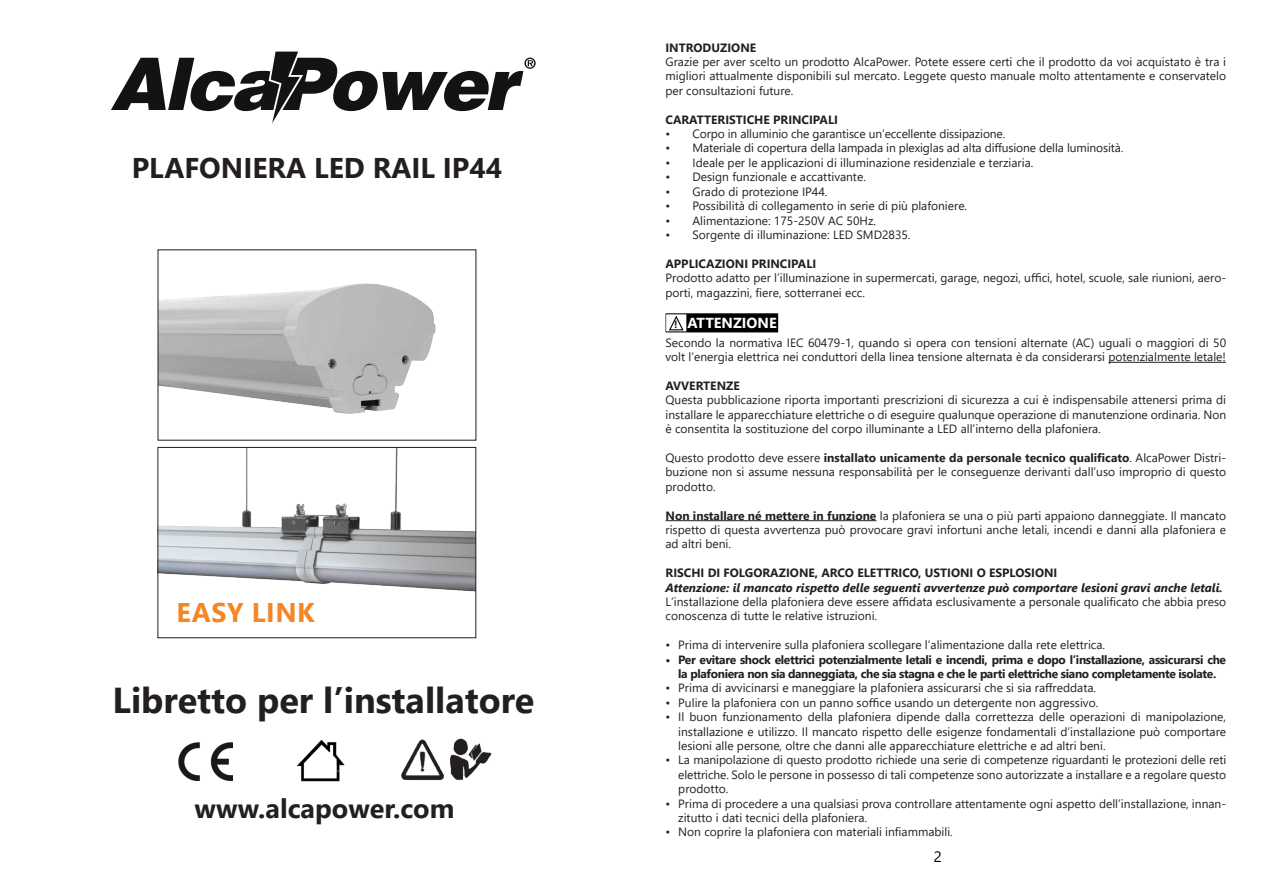
<style>
.page{position:relative;width:1263px;height:893px;background:#fff}
.page>*{position:absolute;margin:0;border:0;box-sizing:border-box;transform-origin:0 0}
.t1{font:700 36px "Segoe UI";color:#231f20}
.t2{font:700 28.5px "Segoe UI";color:#231f20}
.t3{font:700 27px "Segoe UI";color:#231f20}
.t4{font:700 27px "Segoe UI";letter-spacing:.02em;color:#f58525}
.t5{font:15px "Segoe UI";color:#000}
.t6{font:700 14.55px "Segoe UI";color:#fff}
.t7{font:12px/14.4px "Segoe UI";color:#231f20;text-align:justify}
.t8{font:700 12px/14.4px "Segoe UI";letter-spacing:-.03em;color:#231f20;text-align:center}
.t9{font:700 12px "Segoe UI";color:#231f20}
.t10{font:italic 700 12px "Segoe UI";color:#231f20}
.t11{font:700 10.5px "Segoe UI";color:#231f20}
.s1{font-weight:700}
</style>
<div class="page">
<img style="left:401px;top:738px;width:91px;height:42px">
<img style="left:178px;top:743px;width:54px;height:37px">
<img style="left:296px;top:740px;width:49px;height:42px">
<hr style="left:1108px;top:362px;width:118px;height:1px;background:#231f20">
<hr style="left:665px;top:520px;width:211px;height:1px;background:#231f20">
<div style="left:665px;top:313px;width:113px;height:19px;background:#000;border:2px solid #000"></div>
<svg style="left:666px;top:314px;width:20px;height:17px"></svg>
<svg style="left:668px;top:315px;width:16px;height:16px"></svg>
<svg style="left:111px;top:52px;width:425px;height:71px"></svg>
<img style="left:159px;top:283px;width:277px;height:131px">
<img style="left:159px;top:449px;width:315px;height:143px">
<div style="left:157px;top:447px;width:319px;height:191px;border:1px solid #231f20"></div>
<p class="t2" style="left:132px;top:141px;width:372px">PLAFONIERA LED RAIL IP44</p>
<p class="t4" style="left:176px;top:587px;width:140px">EASY LINK</p>
<p class="t1" style="left:113px;top:666px;width:423px">Libretto per l’installatore</p>
<p class="t3" style="left:195px;top:783px;width:261px">www.alcapower.com</p>
<p class="t9" style="left:665px;top:36px;width:92px">INTRODUZIONE</p>
<p class="t7" style="left:665px;top:54px;width:562px">Grazie per aver scelto un prodotto AlcaPower. Potete essere certi che il prodotto da voi acquistato è tra i migliori attualmente disponibili sul mercato. Leggete questo manuale molto attentamente e conservatelo per consultazioni future.</p>
<p class="t9" style="left:665px;top:108px;width:174px">CARATTERISTICHE PRINCIPALI</p>
<p class="t7" style="left:665px;top:126px;width:341px">• Corpo in alluminio che garantisce un’eccellente dissipazione.</p>
<p class="t7" style="left:665px;top:140px;width:459px">• Materiale di copertura della lampada in plexiglas ad alta diffusione della luminosità.</p>
<p class="t7" style="left:665px;top:154px;width:369px">• Ideale per le applicazioni di illuminazione residenziale e terziaria.</p>
<p class="t7" style="left:665px;top:169px;width:202px">• Design funzionale e accattivante.</p>
<p class="t7" style="left:665px;top:183px;width:163px">• Grado di protezione IP44.</p>
<p class="t7" style="left:665px;top:198px;width:303px">• Possibilità di collegamento in serie di più plafoniere.</p>
<p class="t7" style="left:665px;top:212px;width:212px">• Alimentazione: 175-250V AC 50Hz.</p>
<p class="t7" style="left:665px;top:226px;width:247px">• Sorgente di illuminazione: LED SMD2835.</p>
<p class="t9" style="left:665px;top:252px;width:152px">APPLICAZIONI PRINCIPALI</p>
<p class="t7" style="left:665px;top:270px;width:562px">Prodotto adatto per l’illuminazione in supermercati, garage, negozi, uffici, hotel, scuole, sale riunioni, aero&shy;porti, magazzini, fiere, sotterranei ecc.</p>
<p class="t11" style="left:674px;top:314px;width:5px">!</p>
<p class="t6" style="left:687px;top:309px;width:91px">ATTENZIONE</p>
<p class="t7" style="left:665px;top:334px;width:562px">Secondo la normativa IEC 60479-1, quando si opera con tensioni alternate (AC) uguali o maggiori di 50 volt l’energia elettrica nei conduttori della linea tensione alternata è da considerarsi potenzialmente letale!</p>
<p class="t9" style="left:665px;top:374px;width:76px">AVVERTENZE</p>
<p class="t7" style="left:665px;top:392px;width:562px">Questa pubblicazione riporta importanti prescrizioni di sicurezza a cui è indispensabile attenersi prima di installare le apparecchiature elettriche o di eseguire qualunque operazione di manutenzione ordinaria. Non è consentita la sostituzione del corpo illuminante a LED all’interno della plafoniera.</p>
<p class="t7" style="left:665px;top:449px;width:562px">Questo prodotto deve essere <span class="s1">installato unicamente da personale tecnico qualificato</span>. AlcaPower Distri&shy;buzione non si assume nessuna responsabilità per le conseguenze derivanti dall’uso improprio di questo prodotto.</p>
<p class="t7" style="left:665px;top:507px;width:562px"><span class="s1">Non installare né mettere in funzione</span> la plafoniera se una o più parti appaiono danneggiate. Il mancato rispetto di questa avvertenza può provocare gravi infortuni anche letali, incendi e danni alla plafoniera e ad altri beni.</p>
<p class="t9" style="left:665px;top:562px;width:393px">RISCHI DI FOLGORAZIONE, ARCO ELETTRICO, USTIONI O ESPLOSIONI</p>
<p class="t10" style="left:665px;top:576px;width:559px">Attenzione: il mancato rispetto delle seguenti avvertenze può comportare lesioni gravi anche letali.</p>
<p class="t7" style="left:665px;top:593px;width:562px">L’installazione della plafoniera deve essere affidata esclusivamente a personale qualificato che abbia preso conoscenza di tutte le relative istruzioni.</p>
<p class="t7" style="left:665px;top:637px;width:441px">• Prima di intervenire sulla plafoniera scollegare l’alimentazione dalla rete elettrica.</p>
<p class="t8" style="left:665px;top:651px;width:562px">• Per evitare shock elettrici potenzialmente letali e incendi, prima e dopo l’installazione, assicurarsi che la plafoniera non sia danneggiata, che sia stagna e che le parti elettriche siano completamente isolate.</p>
<p class="t7" style="left:665px;top:680px;width:432px">• Prima di avvicinarsi e maneggiare la plafoniera assicurarsi che si sia raffreddata.</p>
<p class="t7" style="left:665px;top:694px;width:434px">• Pulire la plafoniera con un panno soffice usando un detergente non aggressivo.</p>
<p class="t7" style="left:678px;top:709px;width:549px;text-indent:-13px">• Il buon funzionamento della plafoniera dipende dalla correttezza delle operazioni di manipolazione, installazione e utilizzo. Il mancato rispetto delle esigenze fondamentali d’installazione può comportare lesioni alle persone, oltre che danni alle apparecchiature elettriche e ad altri beni.</p>
<p class="t7" style="left:678px;top:752px;width:549px;text-indent:-13px">• La manipolazione di questo prodotto richiede una serie di competenze riguardanti le protezioni delle reti elettriche. Solo le persone in possesso di tali competenze sono autorizzate a installare e a regolare questo prodotto.</p>
<p class="t7" style="left:678px;top:795px;width:549px;text-indent:-13px">• Prima di procedere a una qualsiasi prova controllare attentamente ogni aspetto dell’installazione, innan&shy;zitutto i dati tecnici della plafoniera.</p>
<p class="t7" style="left:665px;top:824px;width:289px">• Non coprire la plafoniera con materiali infiammabili.</p>
<p class="t5" style="left:934px;top:843px;width:10px">2</p>
</div>
